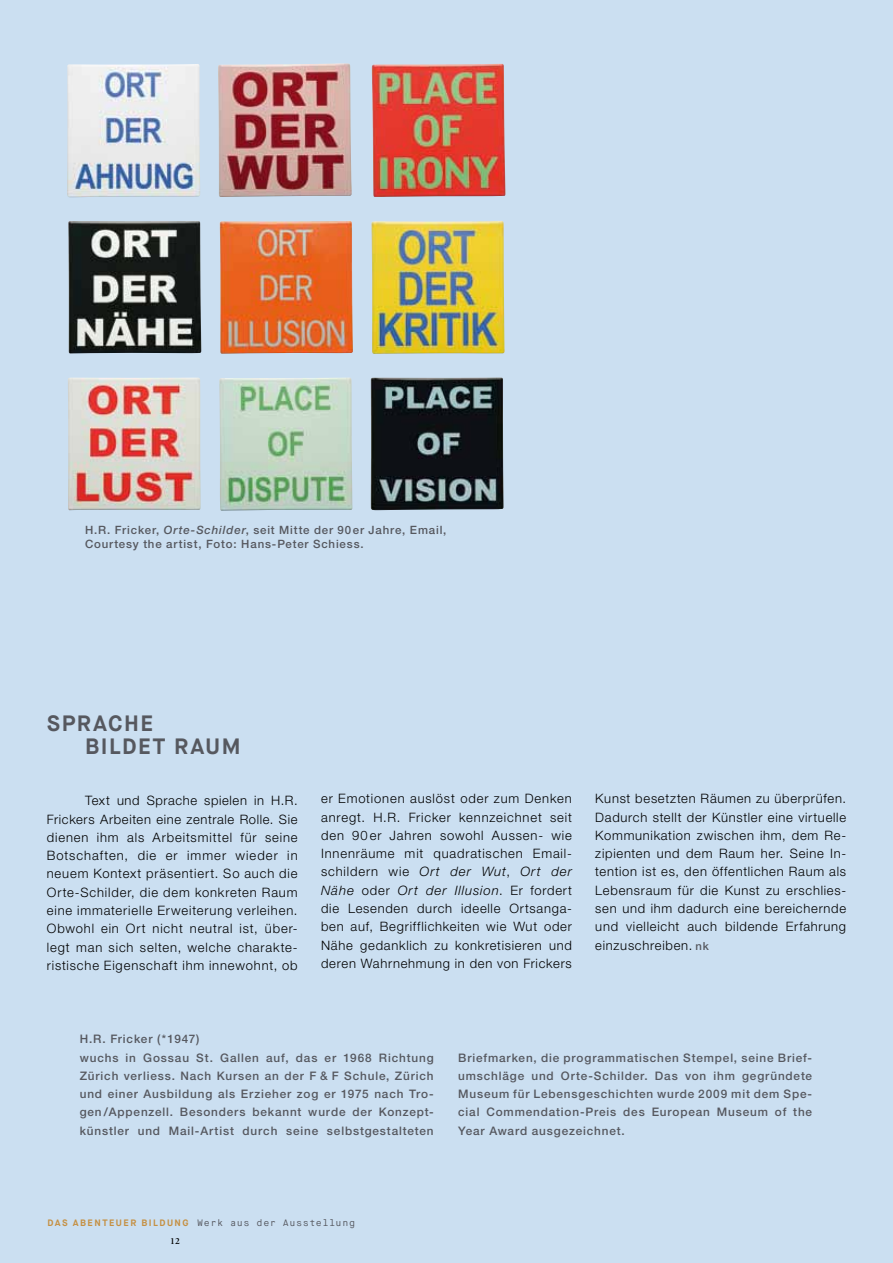
<style>
.page{position:relative;width:893px;height:1263px;background:#cbdff1}
.page>*{position:absolute;margin:0;border:0;box-sizing:border-box;transform-origin:0 0}
.t1{font:700 22.2px/23px "Maison Neue";letter-spacing:.07em;color:#56585f}
.t2{font:300 12.9px/18.3px "Helvetica Neue";letter-spacing:.06em;color:#000;text-align:justify}
.t3{font:500 11.7px/18.3px "Helvetica Neue";letter-spacing:.07em;color:#56585f}
.t4{font:500 11.55px/13.6px "Helvetica Neue";letter-spacing:.07em;color:#56585f}
.t5{font:9.3px "Maison Neue Mono";letter-spacing:.065em;color:#56585f}
.t6{font:600 9.3px "Adobe Garamond";color:#000}
.s1{font-style:italic}
.s2{font-weight:500;font-size:11.1px;color:#56585f}
.s3{font-family:"Maison Neue";font-weight:700;color:#c59043}
</style>
<div class="page">
<img style="left:67px;top:64px;width:133px;height:133px">
<img style="left:218px;top:63px;width:134px;height:134px">
<img style="left:372px;top:64px;width:133px;height:133px">
<img style="left:68px;top:221px;width:133px;height:132px">
<img style="left:220px;top:221px;width:133px;height:133px">
<img style="left:371px;top:221px;width:134px;height:133px">
<img style="left:371px;top:377px;width:133px;height:133px">
<img style="left:68px;top:378px;width:133px;height:132px">
<img style="left:219px;top:378px;width:133px;height:133px">
<p class="t4" style="left:85px;top:523px;width:363px">H.R. Fricker, <span class="s1">Orte-Schilder</span>, seit Mitte der 90er Jahre, Email,<br>Courtesy the artist, Foto: Hans-Peter Schiess.</p>
<h1 class="t1" style="left:85px;top:712px;width:105px;text-indent:-38px">SPRACHE<br>BILDETRAU</h1>
<h1 class="t1" style="left:222px;top:735px;width:20px">M</h1>
<p class="t2" style="left:47px;top:791px;width:252px;text-indent:38px">Text und Sprache spielen in H.R.<br>Frickers Arbeiten eine zentrale Rolle. Sie dienen ihm als Arbeitsmittel für seine Botschaften, die er immer wieder in neuem Kontext präsentiert. So auch die Orte-Schilder, die dem konkreten Raum eine immaterielle Erweiterung verleihen.<br>Obwohl ein Ort nicht neutral ist, über&shy;legt man sich selten, welche charakte&shy;ristische Eigenschaft ihm innewohnt, ob</p>
<p class="t2" style="left:321px;top:789px;width:252px">er Emotionen auslöst oder zum Denken anregt. H.R. Fricker kennzeichnet seit den 90er Jahren sowohl Aussen- wie Innenräume mit quadratischen Email&shy;schildern wie <span class="s1">Ort der Wut</span>, <span class="s1">Ort der Nähe</span> oder <span class="s1">Ort der Illusion</span>. Er fordert die Lesenden durch ideelle Ortsanga&shy;ben auf, Begrifflichkeiten wie Wut oder Nähe gedanklich zu konkretisieren und deren Wahrnehmung in den von Frickers</p>
<p class="t2" style="left:595px;top:789px;width:252px">Kunst besetzten Räumen zu überprüfen.<br>Dadurch stellt der Künstler eine virtuelle Kommunikation zwischen ihm, dem Re&shy;zipienten und dem Raum her. Seine In&shy;tention ist es, den öffentlichen Raum als Lebensraum für die Kunst zu erschlies&shy;sen und ihm dadurch eine bereichernde und vielleicht auch bildende Erfahrung einzuschreiben. <span class="s2">nk</span></p>
<p class="t3" style="left:80px;top:1030px;width:355px">H.R. Fricker (*1947)<br>wuchs in Gossau St. Gallen auf, das er 1968 Richtung Zürich verliess. Nach Kursen an der F &amp; F Schule, Zürich und einer Ausbildung als Erzieher zog er 1975 nach Tro&shy;gen/Appenzell. Besonders bekannt wurde der Konzept&shy;künstler und Mail-Artist durch seine selbstgestalteten</p>
<p class="t3" style="left:458px;top:1048px;width:355px;text-align:justify">Briefmarken, die programmatischen Stempel, seine Brief&shy;umschläge und Orte-Schilder. Das von ihm gegründete Museum für Lebensgeschichten wurde 2009 mit dem Spe&shy;cial Commendation-Preis des European Museum of the Year Award ausgezeichnet.</p>
<p class="t5" style="left:47px;top:1217px;width:309px"><span class="s3">DAS ABENTEUER BILD UNG</span> Werk aus der Ausstellung</p>
<p class="t6" style="left:170px;top:1236px;width:11px">12</p>
</div>
